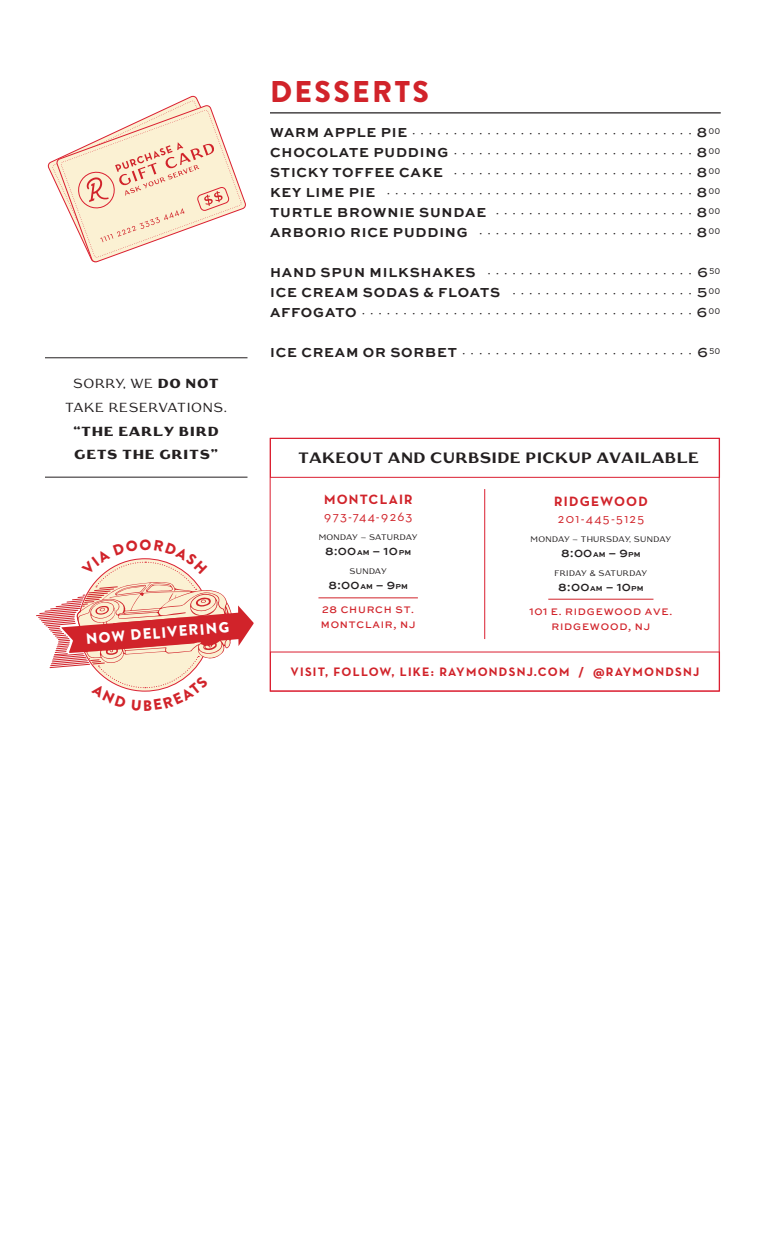
<style>
.page{position:relative;width:765px;height:1260px;background:#fff}
.page>*{position:absolute;margin:0;border:0;box-sizing:border-box;transform-origin:0 0}
._1__MENU_ITEM{font:900 30px "Brandon Grotesque";letter-spacing:.08em;color:#d1232a}
.t1{font:700 15px "Gaslight";letter-spacing:.02em;color:#231f20}
.t2{font:900 15px "Brandon Grotesque";color:#fff}
._1__MENU_ITEM-2{font:13.75px "Neutra Text";color:#231f20}
.t3{font:13.75px "Neutra Text";letter-spacing:.1em;color:#d1232a}
.t4{font:700 13.75px "Neutra Text";letter-spacing:.09em;color:#d1232a}
._1__MENU_ITEM-3{font:13.12px/23.8px "Gaslight";letter-spacing:.05em;color:#231f20;text-align:center}
._1__MENU_ITEM-4{font:900 13.12px/23.8px "Gaslight";letter-spacing:.05em;color:#231f20}
.t5{font:700 12.5px "Neutra Text";letter-spacing:.1em;color:#d1232a}
._1__MENU_ITEM-5{font:500 12.5px "Sweet Sans Pro";color:#231f20}
._1__MENU_ITEM-6{font:500 10px/15px "Sweet Sans Pro";letter-spacing:.08em;color:#d1232a}
._1__MENU_ITEM-7{font:8.12px "Gaslight";letter-spacing:.04em;color:#231f20}
.s1{font-weight:900}
.s2{font-family:"Sweet Sans Pro";font-weight:700}
.s3{font-family:"Sweet Sans Pro";font-weight:500}
.s4{font-weight:700;font-size:7.5px}
</style>
<div class="page">
<hr style="left:45px;top:357px;width:203px;height:1px;background:#231f20">
<hr style="left:45px;top:477px;width:203px;height:1px;background:#231f20">
<hr style="left:270px;top:112px;width:451px;height:1px;background:#231f20">
<hr style="left:318px;top:598px;width:100px;height:1px;background:#d1232a">
<hr style="left:548px;top:599px;width:105px;height:1px;background:#d1232a">
<svg style="left:485px;top:614px;width:1px;height:25px"></svg>
<hr style="left:484px;top:489px;width:1px;height:150px;background:#db1e30">
<div style="left:270px;top:438px;width:450px;height:40px;border:1px solid #db1e30"></div>
<div style="left:270px;top:438px;width:450px;height:254px;border:1px solid #db1e30"></div>
<svg style="left:47px;top:95px;width:199px;height:168px"></svg>
<svg style="left:36px;top:558px;width:218px;height:134px"></svg>
<p class="_1__MENU_ITEM-3" style="left:65px;top:372px;width:163px">SORRY, WE <span class="s1">DO NOT<br></span>TAKE RESERVATIONS.</p>
<p class="_1__MENU_ITEM-4" style="left:73px;top:419px;width:147px">“THE EARLY BIRD<br>GETS THE GRITS”</p>
<p class="t2" style="left:85px;top:629px;width:145px;rotate:-5deg">NOW DELIVERING</p>
<p class="_1__MENU_ITEM" style="left:270px;top:71px;width:160px">DESSERTS</p>
<p class="_1__MENU_ITEM-2" style="left:270px;top:124px;width:451px"><span class="s2">WARM APPLE PIE</span> · · · · · · · · · · · · · · · · · · · · · · · · · · · · · · · · · <span class="s3">8</span><sup>00</sup></p>
<p class="_1__MENU_ITEM-2" style="left:270px;top:144px;width:451px"><span class="s2">CHOCOLATE PUDDING</span> · · · · · · · · · · · · · · · · · · · · · · · · · · · · <span class="s3">8</span><sup>00</sup></p>
<p class="_1__MENU_ITEM-2" style="left:270px;top:164px;width:451px"><span class="s2">STICKY TOFFEE CAKE</span> · · · · · · · · · · · · · · · · · · · · · · · · · · · · <span class="s3">8</span><sup>00</sup></p>
<p class="_1__MENU_ITEM-2" style="left:270px;top:184px;width:451px"><span class="s2">KEY LIME PIE</span> · · · · · · · · · · · · · · · · · · · · · · · · · · · · · · · · · · · · <span class="s3">8</span><sup>00</sup></p>
<p class="_1__MENU_ITEM-2" style="left:270px;top:204px;width:451px"><span class="s2">TURTLE BROWNIE SUNDAE</span> · · · · · · · · · · · · · · · · · · · · · · · <span class="s3">8</span><sup>00</sup></p>
<p class="_1__MENU_ITEM-2" style="left:270px;top:224px;width:451px"><span class="s2">ARBORIO RICE PUDDING</span> · · · · · · · · · · · · · · · · · · · · · · · · · <span class="s3">8</span><sup>00</sup></p>
<p class="_1__MENU_ITEM-2" style="left:270px;top:264px;width:451px"><span class="s2">HAND SPUN MILKSHAKES</span> · · · · · · · · · · · · · · · · · · · · · · · · · <span class="s3">6</span><sup>50</sup></p>
<p class="_1__MENU_ITEM-2" style="left:270px;top:284px;width:451px"><span class="s2">ICE CREAM SODAS &amp; FLOATS</span> · · · · · · · · · · · · · · · · · · · · · · <span class="s3">5</span><sup>00</sup></p>
<p class="_1__MENU_ITEM-2" style="left:270px;top:304px;width:451px"><span class="s2">AFFOGATO</span> · · · · · · · · · · · · · · · · · · · · · · · · · · · · · · · · · · · · · · · <span class="s3">6</span><sup>00</sup></p>
<p class="_1__MENU_ITEM-2" style="left:270px;top:344px;width:451px"><span class="s2">ICE CREAM OR SORBET</span> · · · · · · · · · · · · · · · · · · · · · · · · · · · · <span class="s3">6</span><sup>50</sup></p>
<p class="t1" style="left:298px;top:449px;width:402px">TAKEOUT AND CURBSIDE PICKUP AVAILABLE</p>
<p class="t4" style="left:324px;top:491px;width:90px">MONTCLAIR</p>
<p class="t3" style="left:324px;top:508px;width:90px">973-744-9263</p>
<p class="_1__MENU_ITEM-7" style="left:319px;top:532px;width:100px">MONDAY – SATURDAY</p>
<p class="_1__MENU_ITEM-5" style="left:325px;top:542px;width:88px">8:00<span class="s4">AM</span> – 10<span class="s4">PM</span></p>
<p class="_1__MENU_ITEM-7" style="left:350px;top:567px;width:39px">SUNDAY</p>
<p class="_1__MENU_ITEM-5" style="left:328px;top:576px;width:81px">8:00<span class="s4">AM</span> – 9<span class="s4">PM</span></p>
<p class="_1__MENU_ITEM-6" style="left:321px;top:602px;width:96px">28 CHURCH ST.<br>MONTCLAIR, NJ</p>
<p class="t4" style="left:554px;top:493px;width:95px">RIDGEWOOD</p>
<p class="t3" style="left:558px;top:510px;width:88px">201-445-5125</p>
<p class="_1__MENU_ITEM-7" style="left:531px;top:534px;width:142px">MONDAY – THURSDAY, SUNDAY</p>
<p class="_1__MENU_ITEM-5" style="left:561px;top:544px;width:81px">8:00<span class="s4">AM</span> – 9<span class="s4">PM</span></p>
<p class="_1__MENU_ITEM-7" style="left:555px;top:569px;width:94px">FRIDAY &amp; SATURDAY</p>
<p class="_1__MENU_ITEM-5" style="left:558px;top:578px;width:87px">8:00<span class="s4">AM</span> – 10<span class="s4">PM</span></p>
<p class="_1__MENU_ITEM-6" style="left:530px;top:604px;width:144px;text-align:center">101 E. RIDGEWOOD AVE.<br>RIDGEWOOD, NJ</p>
<p class="t5" style="left:291px;top:664px;width:410px">VISIT, FOLLOW, LIKE: RAYMONDSNJ.COM / @RAYMONDSNJ</p>
</div>
